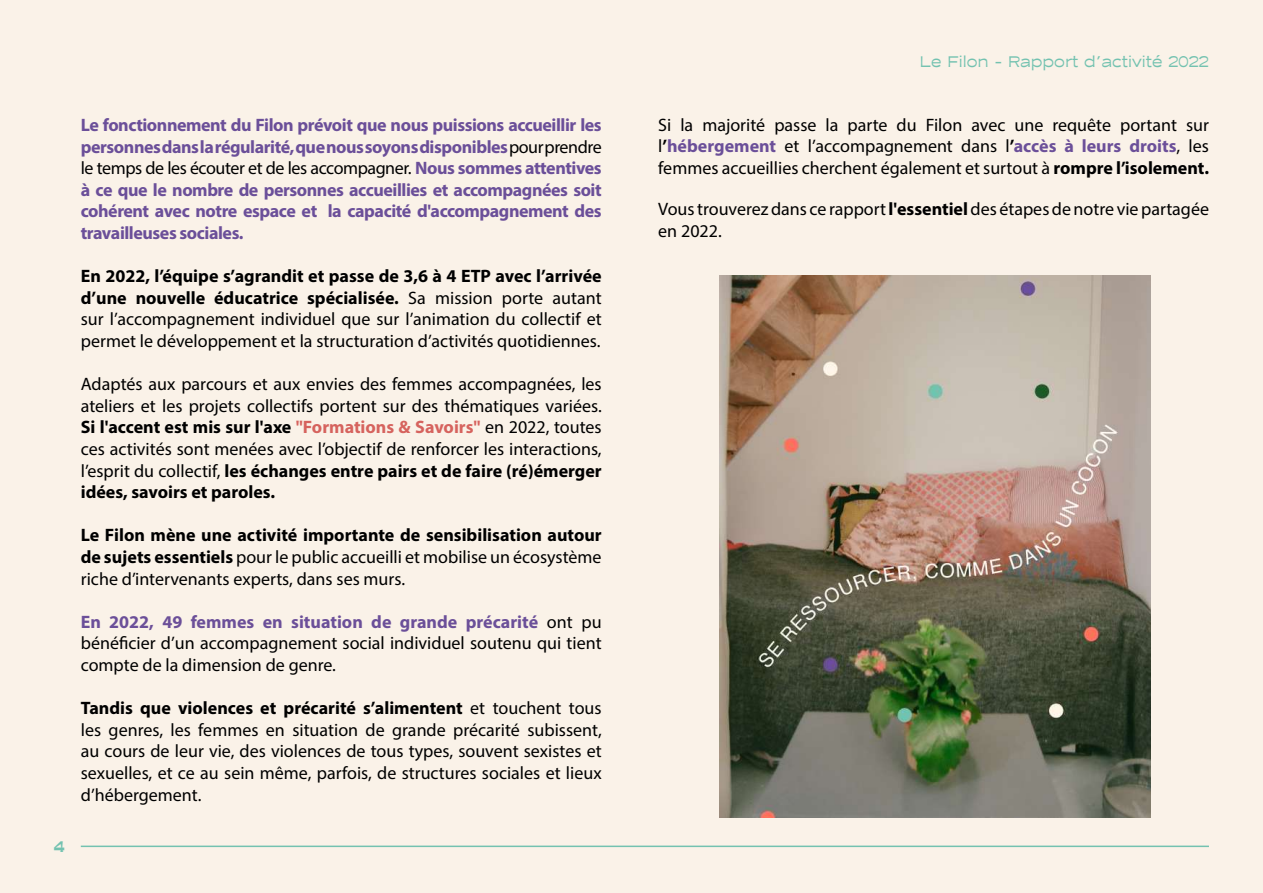
<style>
.page{position:relative;width:1263px;height:893px;background:#faf2e8}
.page>*{position:absolute;margin:0;border:0;box-sizing:border-box;transform-origin:0 0}
.t1{font:18px/21.6px "Myriad Pro";color:#000;text-align:justify}
.t2{font:700 18px/21.6px "Myriad Hebrew";letter-spacing:-.025em;color:#6b4f99;text-align:justify}
.t3{font:700 18px/21.6px "Myriad Pro";letter-spacing:-.025em;color:#6b4f99;text-align:justify}
.t4{font:16.5px "Moche";color:#73c2b0}
.t5{font:700 16.5px "Moche";color:#73c2b0}
.s1{font-weight:400;color:#000}
.s2{font-family:"Myriad Hebrew"}
.s3{font-weight:700}
.s4{font-weight:700;color:#d6635e}
.s5{font-weight:700;color:#6b4f99}
</style>
<div class="page">
<hr style="left:81px;top:846px;width:1128px;height:1px;background:#73c2b0">
<img style="left:720px;top:275px;width:431px;height:543px">
<p class="t5" style="left:54px;top:836px;width:12px">4</p>
<p class="t2" style="left:81px;top:115px;width:522px">Le fonctionnement du Filon prévoit que nous puissions accueillir les personnes dans la régularité, que nous soyons disponibles <span class="s1">pour prendre le temps de les écouter et de les accompagner.</span> Nous sommes attentives</p>
<p class="t3" style="left:81px;top:178px;width:522px"><span class="s2">à ce que le nombre</span> de personnes accueillies et accompagnées soit cohérent avec notre espace et la capacité d'accompagnement des travailleuses sociales.</p>
<p class="t1" style="left:81px;top:265px;width:522px"><span class="s3">En 2022, l’équipe s’agrandit et passe de 3,6 à 4 ETP avec l’arrivée d’une nouvelle éducatrice spécialisée.</span> Sa mission porte autant sur l’accompagnement individuel que sur l’animation du collectif et permet le développement et la structuration d’activités quotidiennes.</p>
<p class="t1" style="left:81px;top:373px;width:522px">Adaptés aux parcours et aux envies des femmes accompagnées, les ateliers et les projets collectifs portent sur des thématiques variées.<br><span class="s3">Si l'accent est mis sur l'axe</span> <span class="s4">"Formations &amp; Savoirs"</span> en 2022, toutes ces activités sont menées avec l’objectif de renforcer les interactions, l’esprit du collectif, <span class="s3">les échanges entre pairs et de faire (ré)émerger idées, savoirs et paroles.</span></p>
<p class="t1" style="left:81px;top:524px;width:522px"><span class="s3">Le Filon mène une activité importante de sensibilisation autour de sujets essentiels</span> pour le public accueilli et mobilise un écosystème riche d’intervenants experts, dans ses murs.</p>
<p class="t1" style="left:81px;top:611px;width:522px"><span class="s5">En 2022, 49 femmes en situation de grande précarité</span> ont pu bénéficier d’un accompagnement social individuel soutenu qui tient compte de la dimension de genre.</p>
<p class="t1" style="left:81px;top:697px;width:522px"><span class="s3">Tandis que violences et précarité s’alimentent</span> et touchent tous les genres, les femmes en situation de grande précarité subissent, au cours de leur vie, des violences de tous types, souvent sexistes et sexuelles, et ce au sein même, parfois, de structures sociales et lieux d’hébergement.</p>
<p class="t4" style="left:920px;top:52px;width:291px">Le Filon - Rapport d’activité 2022</p>
<p class="t1" style="left:658px;top:114px;width:552px">Si la majorité passe la parte du Filon avec une requête portant sur l<span class="s3">’</span><span class="s5">hébergement</span> et l’accompagnement dans l<span class="s3">’</span><span class="s5">accès à leurs droits</span>, les femmes accueillies cherchent également et surtout à <span class="s3">rompre l’isolement.</span></p>
<p class="t1" style="left:658px;top:198px;width:552px">Vous trouverez dans ce rapport <span class="s3">l'essentiel</span> des étapes de notre vie partagée en 2022.</p>
</div>
